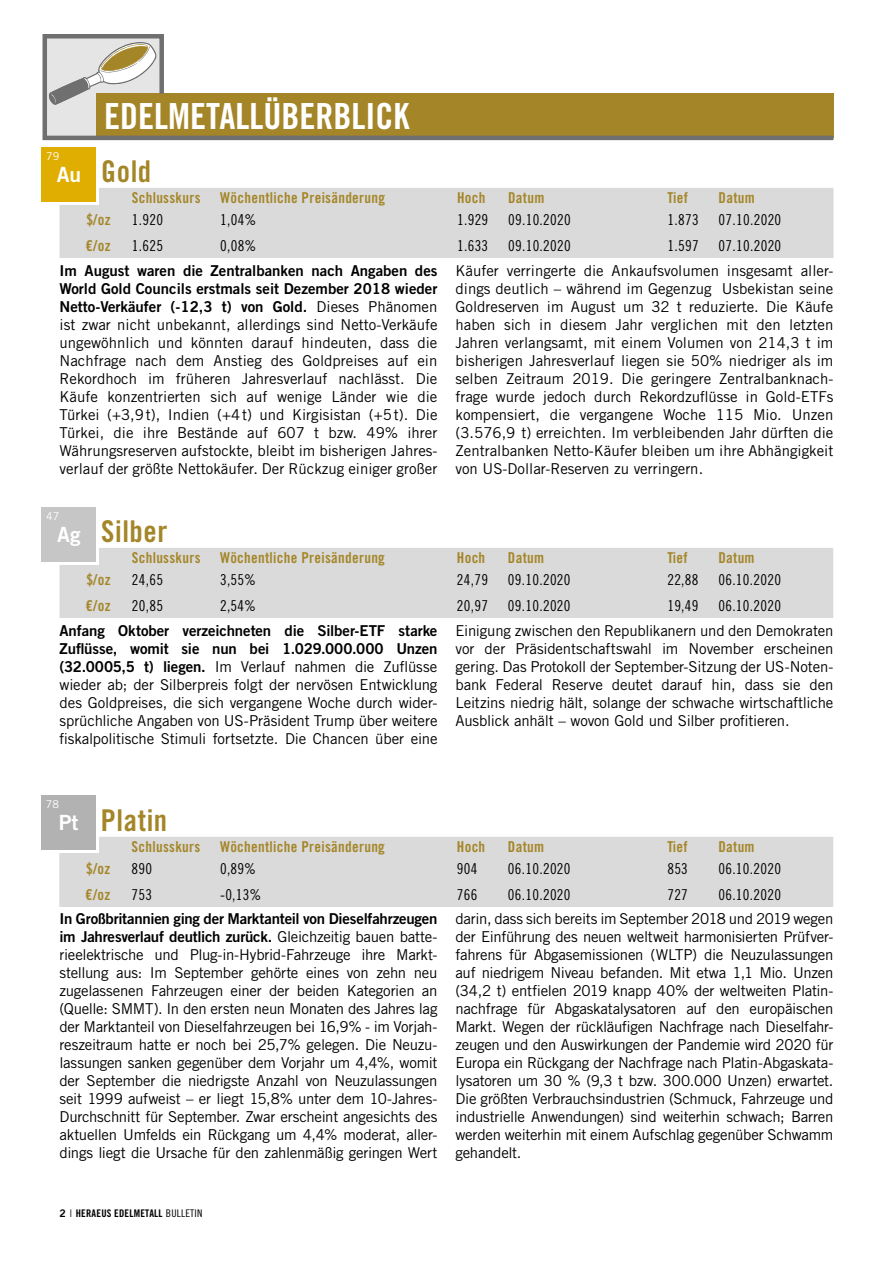
<style>
.page{position:relative;width:893px;height:1263px;background:#fff}
.page>*{position:absolute;margin:0;border:0;box-sizing:border-box;transform-origin:0 0}
.Kapitel_groß{font:36px "Trade Gothic LT Std Bd Cn 20";color:#fff}
.PM{font:30px "Trade Gothic LT Std Bd Cn 20";letter-spacing:.02em;color:#a48629}
.Paragraph_Style_1{font:21px "Trade Gothic LT Std Bd 2";color:#fff}
.Copy{font:15px/18px "Trade Gothic LT Std";letter-spacing:-.01em;color:#000;text-align:justify}
.Paragraph_Style_1-2{font:15px "Trade Gothic LT Std Cn 18";letter-spacing:.02em;color:#000}
.Paragraph_Style_1-3{font:15px "Trade Gothic LT Std Bd Cn 20";letter-spacing:.02em;color:#a48629}
.Paragraph_Style_1-4{font:10.8px "Trade Gothic LT Std";color:#fff}
.t1{font:10.5px "Trade Gothic LT Std Bd Cn 20";letter-spacing:.02em;color:#000}
.s1{font-family:"Trade Gothic LT Std Bd 2"}
.s2{font-family:"Trade Gothic LT Std";font-weight:300}
.s3{font-family:"Trade Gothic LT Std Cn 18"}
</style>
<div class="page">
<div style="left:60px;top:548px;width:773px;height:70px;background:#dadada"></div>
<div style="left:60px;top:188px;width:773px;height:70px;background:#dadada"></div>
<div style="left:45px;top:150px;width:54px;height:54px;background:#fff"></div>
<div style="left:42px;top:147px;width:54px;height:55px;background:#e0ae00"></div>
<div style="left:45px;top:510px;width:54px;height:55px;background:#fff"></div>
<div style="left:42px;top:508px;width:54px;height:54px;background:#c6c6c6"></div>
<svg style="left:42px;top:34px;width:792px;height:107px"></svg>
<div style="left:59px;top:837px;width:774px;height:70px;background:#dadada"></div>
<div style="left:44px;top:798px;width:55px;height:54px;background:linear-gradient(to right,#fff,#fff)"></div>
<div style="left:41px;top:795px;width:55px;height:54px;background:#b3b2b2"></div>
<p class="Kapitel_groß" style="left:104px;top:94px;width:307px">EDELMETALLÜBERBLICK</p>
<p class="Paragraph_Style_1-4" style="left:46px;top:149px;width:15px">79</p>
<p class="Paragraph_Style_1" style="left:57px;top:161px;width:26px">Au</p>
<p class="PM" style="left:101px;top:153px;width:52px">Gold</p>
<p class="Paragraph_Style_1-3" style="left:132px;top:188px;width:70px">Schlusskurs</p>
<p class="Paragraph_Style_1-3" style="left:220px;top:188px;width:166px">Wöchentliche Preisänderung</p>
<p class="Paragraph_Style_1-3" style="left:457px;top:188px;width:30px">Hoch</p>
<p class="Paragraph_Style_1-3" style="left:508px;top:188px;width:38px">Datum</p>
<p class="Paragraph_Style_1-3" style="left:668px;top:188px;width:22px">Tief</p>
<p class="Paragraph_Style_1-3" style="left:719px;top:188px;width:38px">Datum</p>
<p class="Paragraph_Style_1-3" style="left:86px;top:211px;width:26px">$/oz</p>
<p class="Paragraph_Style_1-2" style="left:132px;top:211px;width:33px">1.920</p>
<p class="Paragraph_Style_1-2" style="left:220px;top:211px;width:38px">1,04%</p>
<p class="Paragraph_Style_1-2" style="left:457px;top:211px;width:33px">1.929</p>
<p class="Paragraph_Style_1-2" style="left:508px;top:211px;width:64px">09.10.2020</p>
<p class="Paragraph_Style_1-2" style="left:668px;top:211px;width:33px">1.873</p>
<p class="Paragraph_Style_1-2" style="left:719px;top:211px;width:64px">07.10.2020</p>
<p class="Paragraph_Style_1-3" style="left:85px;top:236px;width:27px">€/oz</p>
<p class="Paragraph_Style_1-2" style="left:132px;top:236px;width:33px">1.625</p>
<p class="Paragraph_Style_1-2" style="left:220px;top:236px;width:38px">0,08%</p>
<p class="Paragraph_Style_1-2" style="left:457px;top:236px;width:33px">1.633</p>
<p class="Paragraph_Style_1-2" style="left:508px;top:236px;width:64px">09.10.2020</p>
<p class="Paragraph_Style_1-2" style="left:668px;top:236px;width:33px">1.597</p>
<p class="Paragraph_Style_1-2" style="left:719px;top:236px;width:64px">07.10.2020</p>
<p class="Copy" style="left:60px;top:261px;width:379px"><span class="s1">Im August waren die Zentralbanken nach Angaben des World Gold Councils erstmals seit Dezember 2018 wieder Netto-Verkäufer (-12,3 t) von Gold.</span> Dieses Phänomen ist zwar nicht unbekannt, allerdings sind Netto-Verkäufe ungewöhnlich und könnten darauf hindeuten, dass die Nachfrage nach dem Anstieg des Goldpreises auf ein Rekordhoch im früheren Jahresverlauf nachlässt. Die Käufe konzentrierten sich auf wenige Länder wie die Türkei (+3,9t), Indien (+4t) und Kirgisistan (+5t). Die Türkei, die ihre Bestände auf 607 t bzw. 49% ihrer Währungsreserven aufstockte, bleibt im bisherigen Jahres&shy;verlauf der größte Nettokäufer. Der Rückzug einiger großer</p>
<p class="Copy" style="left:455px;top:261px;width:379px">Käufer verringerte die Ankaufsvolumen insgesamt aller&shy;dings deutlich – während im Gegenzug Usbekistan seine Goldreserven im August um 32 t reduzierte. Die Käufe haben sich in diesem Jahr verglichen mit den letzten Jahren verlangsamt, mit einem Volumen von 214,3 t im bisherigen Jahresverlauf liegen sie 50% niedriger als im selben Zeitraum 2019. Die geringere Zentralbanknach&shy;frage wurde jedoch durch Rekordzuflüsse in Gold-ETFs kompensiert, die vergangene Woche 115 Mio. Unzen (3.576,9 t) erreichten. Im verbleibenden Jahr dürften die Zentralbanken Netto-Käufer bleiben um ihre Abhängigkeit von US-Dollar-Reserven zu verringern.</p>
<p class="Paragraph_Style_1-4" style="left:46px;top:510px;width:15px">47</p>
<p class="Paragraph_Style_1" style="left:57px;top:522px;width:25px">Ag</p>
<p class="PM" style="left:101px;top:513px;width:68px">Silber</p>
<p class="Paragraph_Style_1-3" style="left:132px;top:548px;width:70px">Schlusskurs</p>
<p class="Paragraph_Style_1-3" style="left:220px;top:548px;width:166px">Wöchentliche Preisänderung</p>
<p class="Paragraph_Style_1-3" style="left:457px;top:548px;width:30px">Hoch</p>
<p class="Paragraph_Style_1-3" style="left:508px;top:548px;width:38px">Datum</p>
<p class="Paragraph_Style_1-3" style="left:667px;top:548px;width:22px">Tief</p>
<p class="Paragraph_Style_1-3" style="left:718px;top:548px;width:38px">Datum</p>
<p class="Paragraph_Style_1-3" style="left:86px;top:571px;width:26px">$/oz</p>
<p class="Paragraph_Style_1-2" style="left:132px;top:571px;width:33px">24,65</p>
<p class="Paragraph_Style_1-2" style="left:220px;top:571px;width:38px">3,55%</p>
<p class="Paragraph_Style_1-2" style="left:457px;top:571px;width:33px">24,79</p>
<p class="Paragraph_Style_1-2" style="left:508px;top:571px;width:64px">09.10.2020</p>
<p class="Paragraph_Style_1-2" style="left:667px;top:571px;width:33px">22,88</p>
<p class="Paragraph_Style_1-2" style="left:718px;top:571px;width:64px">06.10.2020</p>
<p class="Paragraph_Style_1-3" style="left:85px;top:596px;width:27px">€/oz</p>
<p class="Paragraph_Style_1-2" style="left:132px;top:596px;width:33px">20,85</p>
<p class="Paragraph_Style_1-2" style="left:220px;top:596px;width:38px">2,54%</p>
<p class="Paragraph_Style_1-2" style="left:457px;top:596px;width:33px">20,97</p>
<p class="Paragraph_Style_1-2" style="left:508px;top:596px;width:64px">09.10.2020</p>
<p class="Paragraph_Style_1-2" style="left:667px;top:596px;width:33px">19,49</p>
<p class="Paragraph_Style_1-2" style="left:718px;top:596px;width:64px">06.10.2020</p>
<p class="Copy" style="left:60px;top:621px;width:379px"><span class="s1">Anfang Oktober verzeichneten die Silber-ETF starke Zuflüsse, womit sie nun bei 1.029.000.000 Unzen (32.0005,5 t) liegen.</span> Im Verlauf nahmen die Zuflüsse wieder ab; der Silberpreis folgt der nervösen Entwicklung des Goldpreises, die sich vergangene Woche durch wider&shy;sprüchliche Angaben von US-Präsident Trump über weitere fiskalpolitische Stimuli fortsetzte. Die Chancen über eine</p>
<p class="Copy" style="left:455px;top:621px;width:379px">Einigung zwischen den Republikanern und den Demokraten vor der Präsidentschaftswahl im November erscheinen gering. Das Protokoll der September-Sitzung der US-Noten&shy;bank Federal Reserve deutet darauf hin, dass sie den Leitzins niedrig hält, solange der schwache wirtschaftliche Ausblick anhält – wovon Gold und Silber profitieren.</p>
<p class="Paragraph_Style_1-4" style="left:46px;top:797px;width:15px">78</p>
<p class="Paragraph_Style_1" style="left:59px;top:809px;width:21px">Pt</p>
<p class="PM" style="left:101px;top:802px;width:68px">Platin</p>
<p class="Paragraph_Style_1-3" style="left:132px;top:837px;width:70px">Schlusskurs</p>
<p class="Paragraph_Style_1-3" style="left:220px;top:837px;width:166px">Wöchentliche Preisänderung</p>
<p class="Paragraph_Style_1-3" style="left:457px;top:837px;width:30px">Hoch</p>
<p class="Paragraph_Style_1-3" style="left:508px;top:837px;width:38px">Datum</p>
<p class="Paragraph_Style_1-3" style="left:667px;top:837px;width:22px">Tief</p>
<p class="Paragraph_Style_1-3" style="left:718px;top:837px;width:38px">Datum</p>
<p class="Paragraph_Style_1-3" style="left:86px;top:860px;width:26px">$/oz</p>
<p class="Paragraph_Style_1-2" style="left:132px;top:860px;width:22px">890</p>
<p class="Paragraph_Style_1-2" style="left:220px;top:860px;width:38px">0,89%</p>
<p class="Paragraph_Style_1-2" style="left:457px;top:860px;width:22px">904</p>
<p class="Paragraph_Style_1-2" style="left:508px;top:860px;width:64px">06.10.2020</p>
<p class="Paragraph_Style_1-2" style="left:667px;top:860px;width:22px">853</p>
<p class="Paragraph_Style_1-2" style="left:718px;top:860px;width:64px">06.10.2020</p>
<p class="Paragraph_Style_1-3" style="left:85px;top:885px;width:27px">€/oz</p>
<p class="Paragraph_Style_1-2" style="left:132px;top:885px;width:22px">753</p>
<p class="Paragraph_Style_1-2" style="left:220px;top:885px;width:43px">-0,13%</p>
<p class="Paragraph_Style_1-2" style="left:457px;top:885px;width:22px">766</p>
<p class="Paragraph_Style_1-2" style="left:508px;top:885px;width:64px">06.10.2020</p>
<p class="Paragraph_Style_1-2" style="left:667px;top:885px;width:22px">727</p>
<p class="Paragraph_Style_1-2" style="left:718px;top:885px;width:64px">06.10.2020</p>
<p class="Copy" style="left:60px;top:909px;width:379px"><span class="s1">In Großbritannien ging der Marktanteil von Dieselfahrzeugen im Jahresverlauf deutlich zurück.</span> Gleichzeitig bauen batte&shy;rieelektrische und Plug-in-Hybrid-Fahrzeuge ihre Markt&shy;stellung aus: Im September gehörte eines von zehn neu zugelassenen Fahrzeugen einer der beiden Kategorien an (Quelle: SMMT). In den ersten neun Monaten des Jahres lag der Marktanteil von Dieselfahrzeugen bei 16,9% - im Vorjah&shy;reszeitraum hatte er noch bei 25,7% gelegen. Die Neuzu&shy;lassungen sanken gegenüber dem Vorjahr um 4,4%, womit der September die niedrigste Anzahl von Neuzulassungen seit 1999 aufweist – er liegt 15,8% unter dem 10-Jahres-Durchschnitt für September. Zwar erscheint angesichts des aktuellen Umfelds ein Rückgang um 4,4% moderat, aller&shy;dings liegt die Ursache für den zahlenmäßig geringen Wert</p>
<p class="Copy" style="left:455px;top:909px;width:379px">darin, dass sich bereits im September 2018 und 2019 wegen der Einführung des neuen weltweit harmonisierten Prüfver&shy;fahrens für Abgasemissionen (WLTP) die Neuzulassungen auf niedrigem Niveau befanden. Mit etwa 1,1 Mio. Unzen (34,2 t) entfielen 2019 knapp 40% der weltweiten Platin&shy;nachfrage für Abgaskatalysatoren auf den europäischen Markt. Wegen der rückläufigen Nachfrage nach Dieselfahr&shy;zeugen und den Auswirkungen der Pandemie wird 2020 für Europa ein Rückgang der Nachfrage nach Platin-Abgaskata&shy;lysatoren um 30 % (9,3 t bzw. 300.000 Unzen) erwartet.<br>Die größten Verbrauchsindustrien (Schmuck, Fahrzeuge und industrielle Anwendungen) sind weiterhin schwach; Barren werden weiterhin mit einem Aufschlag gegenüber Schwamm gehandelt.</p>
<p class="t1" style="left:60px;top:1207px;width:144px"><span class="s1">2</span> <span class="s2">I</span> HERAEUS EDELMETALL <span class="s3">BULLETIN</span></p>
</div>
